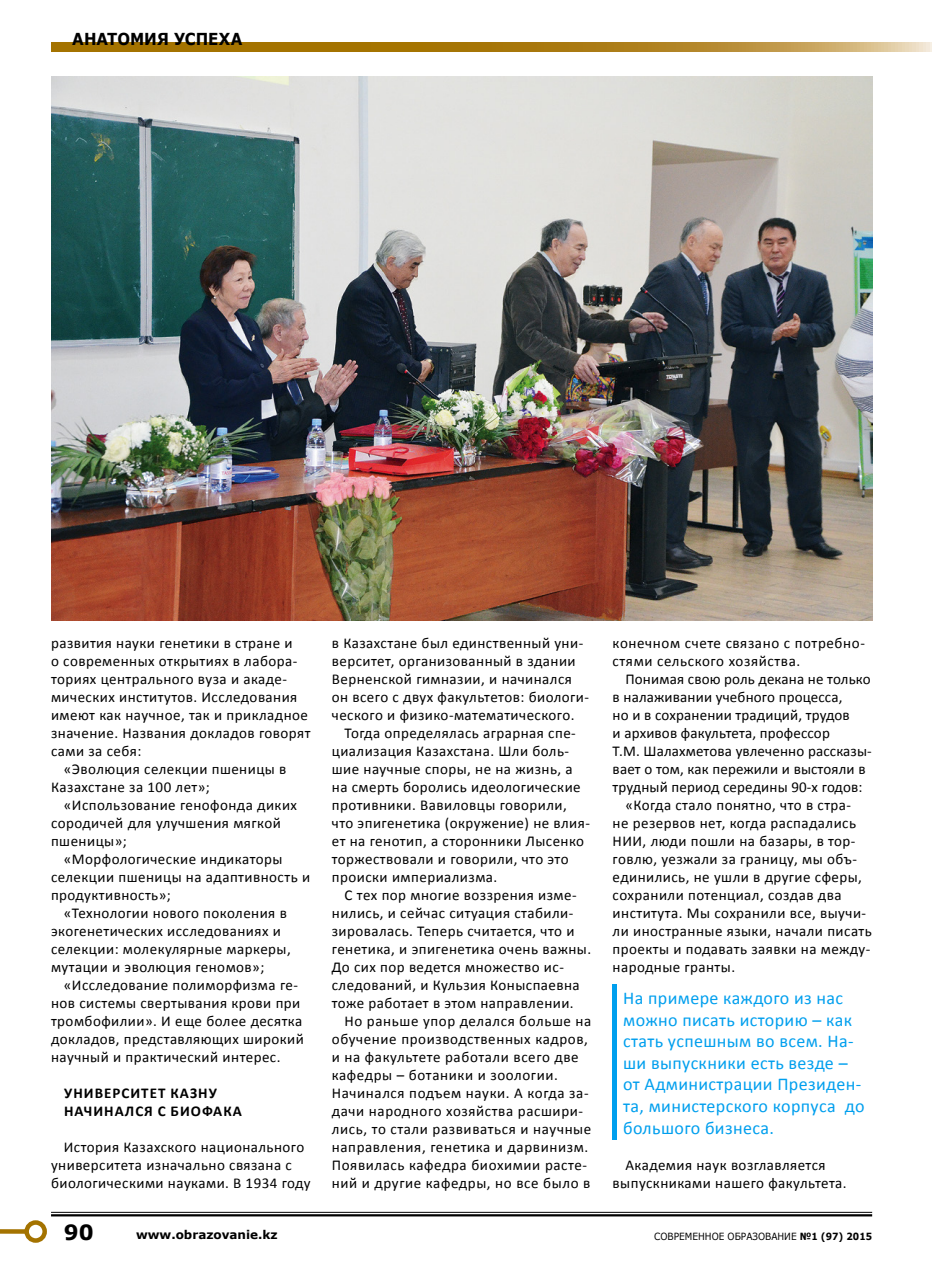
<style>
.page{position:relative;width:936px;height:1263px;background:#fff}
.page>*{position:absolute;margin:0;border:0;box-sizing:border-box;transform-origin:0 0}
.t1{font:700 21px "Verdana";color:#000}
.t2{font:18px/21.6px "Calibri";letter-spacing:.02em;color:#009fee}
.t3{font:700 16.5px "Verdana";color:#000;scale:.91 1}
.t4{font:15px/18px "Calibri";letter-spacing:.03em;color:#000}
.t5{font:15px "Calibri";letter-spacing:.01em;color:#000}
.t6{font:700 15px/18px "Calibri";letter-spacing:.07em;color:#000}
.t7{font:700 12px "Verdana";color:#000}
.t8{font:9.9px "Verdana";color:#000;scale:.91 1}
.s1{font-weight:700}
</style>
<div class="page">
<div style="left:612px;top:984px;width:5px;height:155px;background:#009fee"></div>
<img style="left:51px;top:77px;width:821px;height:543px">
<hr style="left:51px;top:1212px;width:821px;height:1px;background:#000">
<hr style="left:51px;top:1214px;width:821px;height:2px;background:#000">
<div style="left:0;top:1229px;width:27px;height:5px;background:#a47300"></div>
<div style="left:24px;top:1220px;width:23px;height:23px;border:4px solid #a47300;border-radius:50%"></div>
<svg style="left:51px;top:43px;width:880px;height:8px;background:#b08422"></svg>
<p class="t3" style="left:72px;top:27px;width:188px">АНАТОМИЯ УСПЕХА</p>
<p class="t4" style="left:51px;top:634px;width:243px">развития науки генетики в стране и</p>
<p class="t4" style="left:51px;top:652px;width:248px">о современных открытиях в лабора-</p>
<p class="t4" style="left:51px;top:670px;width:237px">ториях центрального вуза и акаде-</p>
<p class="t4" style="left:51px;top:688px;width:248px">мических институтов. Исследования</p>
<p class="t4" style="left:51px;top:706px;width:258px">имеют как научное, так и прикладное</p>
<p class="t4" style="left:51px;top:724px;width:261px">значение. Названия докладов говорят</p>
<p class="t4" style="left:51px;top:742px;width:92px">сами за себя:</p>
<p class="t4" style="left:64px;top:760px;width:224px">«Эволюция селекции пшеницы в</p>
<p class="t4" style="left:51px;top:778px;width:160px">Казахстане за 100 лет»;</p>
<p class="t4" style="left:64px;top:796px;width:235px">«Использование генофонда диких</p>
<p class="t4" style="left:51px;top:814px;width:231px">сородичей для улучшения мягкой</p>
<p class="t4" style="left:51px;top:832px;width:77px">пшеницы»;</p>
<p class="t4" style="left:64px;top:850px;width:220px">«Морфологические индикаторы</p>
<p class="t4" style="left:51px;top:868px;width:260px">селекции пшеницы на адаптивность и</p>
<p class="t4" style="left:51px;top:886px;width:121px">продуктивность»;</p>
<p class="t4" style="left:64px;top:904px;width:224px">«Технологии нового поколения в</p>
<p class="t4" style="left:51px;top:922px;width:231px">экогенетических исследованиях и</p>
<p class="t4" style="left:51px;top:940px;width:241px">селекции: молекулярные маркеры,</p>
<p class="t4" style="left:51px;top:958px;width:215px">мутации и эволюция геномов»;</p>
<p class="t4" style="left:64px;top:976px;width:236px">«Исследование полиморфизма ге-</p>
<p class="t4" style="left:51px;top:994px;width:251px">нов системы свертывания крови при</p>
<p class="t4" style="left:51px;top:1012px;width:253px">тромбофилии». И еще более десятка</p>
<p class="t4" style="left:51px;top:1030px;width:254px">докладов, представляющих широкий</p>
<p class="t4" style="left:51px;top:1048px;width:231px">научный и практический интерес.</p>
<p class="t6" style="left:64px;top:1084px;width:179px">УНИВЕРСИТЕТ КАЗНУ<br>НАЧИНАЛСЯ С БИОФАКА</p>
<p class="t4" style="left:51px;top:1138px;width:261px;text-indent:13px">История Казахского национального университета изначально связана с биологическими науками. В 1934 году</p>
<p class="t4" style="left:332px;top:634px;width:253px">в Казахстане был единственный уни-</p>
<p class="t4" style="left:332px;top:652px;width:245px">верситет, организованный в здании</p>
<p class="t4" style="left:332px;top:670px;width:241px">Верненской гимназии, и начинался</p>
<p class="t4" style="left:332px;top:688px;width:259px">он всего с двух факультетов: биологи-</p>
<p class="t4" style="left:332px;top:706px;width:244px">ческого и физико-математического.</p>
<p class="t4" style="left:344px;top:724px;width:233px">Тогда определялась аграрная спе-</p>
<p class="t4" style="left:332px;top:742px;width:239px">циализация Казахстана. Шли боль-</p>
<p class="t4" style="left:332px;top:760px;width:242px">шие научные споры, не на жизнь, а</p>
<p class="t4" style="left:332px;top:778px;width:250px">на смерть боролись идеологические</p>
<p class="t4" style="left:332px;top:796px;width:236px">противники. Вавиловцы говорили,</p>
<p class="t4" style="left:332px;top:814px;width:259px">что эпигенетика (окружение) не влия-</p>
<p class="t4" style="left:332px;top:832px;width:254px">ет на генотип, а сторонники Лысенко</p>
<p class="t4" style="left:332px;top:850px;width:238px">торжествовали и говорили, что это</p>
<p class="t4" style="left:332px;top:868px;width:167px">происки империализма.</p>
<p class="t4" style="left:344px;top:886px;width:233px">С тех пор многие воззрения изме-</p>
<p class="t4" style="left:332px;top:904px;width:243px">нились, и сейчас ситуация стабили-</p>
<p class="t4" style="left:332px;top:922px;width:244px">зировалась. Теперь считается, что и</p>
<p class="t4" style="left:332px;top:940px;width:261px">генетика, и эпигенетика очень важны.</p>
<p class="t4" style="left:332px;top:958px;width:233px">До сих пор ведется множество ис-</p>
<p class="t4" style="left:332px;top:976px;width:249px">следований, и Кульзия Коныспаевна</p>
<p class="t4" style="left:332px;top:994px;width:243px">тоже работает в этом направлении.</p>
<p class="t4" style="left:344px;top:1012px;width:248px">Но раньше упор делался больше на</p>
<p class="t4" style="left:332px;top:1030px;width:257px">обучение производственных кадров,</p>
<p class="t4" style="left:332px;top:1048px;width:248px">и на факультете работали всего две</p>
<p class="t4" style="left:332px;top:1066px;width:227px">кафедры – ботаники и зоологии.</p>
<p class="t4" style="left:332px;top:1084px;width:258px">Начинался подъем науки. А когда за-</p>
<p class="t4" style="left:332px;top:1102px;width:253px">дачи народного хозяйства расшири-</p>
<p class="t4" style="left:332px;top:1120px;width:261px">лись, то стали развиваться и научные</p>
<p class="t4" style="left:332px;top:1138px;width:258px">направления, генетика и дарвинизм.</p>
<p class="t4" style="left:332px;top:1156px;width:257px">Появилась кафедра биохимии расте-</p>
<p class="t4" style="left:332px;top:1174px;width:260px">ний и другие кафедры, но все было в</p>
<p class="t4" style="left:612px;top:634px;width:254px">конечном счете связано с потребно&shy;стями сельского хозяйства.</p>
<p class="t5" style="left:625px;top:670px;width:247px">Понимая свою роль декана не только</p>
<p class="t5" style="left:612px;top:688px;width:231px">в налаживании учебного процесса,</p>
<p class="t5" style="left:612px;top:706px;width:239px">но и в сохранении традиций, трудов</p>
<p class="t5" style="left:612px;top:724px;width:219px">и архивов факультета, профессор</p>
<p class="t5" style="left:612px;top:742px;width:260px">Т.М. Ша лахметова увлеченно рассказы-</p>
<p class="t5" style="left:612px;top:760px;width:254px">вает о том, как пережили и выстояли в</p>
<p class="t5" style="left:612px;top:778px;width:251px">трудный период середины 90-х годов:</p>
<p class="t4" style="left:625px;top:796px;width:227px">«Когда стало понятно, что в стра-</p>
<p class="t4" style="left:612px;top:814px;width:245px">не резервов нет, когда распадались</p>
<p class="t4" style="left:612px;top:832px;width:244px">НИИ, люди пошли на базары, в тор-</p>
<p class="t4" style="left:612px;top:850px;width:246px">говлю, уезжали за границу, мы объ-</p>
<p class="t4" style="left:612px;top:868px;width:251px">единились, не ушли в другие сферы,</p>
<p class="t4" style="left:612px;top:886px;width:230px">сохранили потенциал, создав два</p>
<p class="t4" style="left:612px;top:904px;width:255px">института. Мы сохранили все, выучи-</p>
<p class="t4" style="left:612px;top:922px;width:261px">ли иностранные языки, начали писать</p>
<p class="t4" style="left:612px;top:940px;width:259px">проекты и подавать заявки на между-</p>
<p class="t4" style="left:612px;top:958px;width:124px">народные гранты.</p>
<p class="t2" style="left:623px;top:987px;width:243px">На примере каждого из нас можно писать историю – как стать успешным во всем. На&shy;ши выпускники есть везде – от Администрации Президен&shy;та, министерского корпуса до большого бизнеса.</p>
<p class="t4" style="left:612px;top:1156px;width:235px;text-align:center">Академия наук возглавляется выпускниками нашего факультета.</p>
<h1 class="t1" style="left:64px;top:1217px;width:31px">90</h1>
<p class="t7" style="left:136px;top:1226px;width:143px">www.obrazovanie.kz</p>
<p class="t8" style="left:654px;top:1229px;width:241px">СОВРЕМЕННОЕ ОБРАЗОВАНИЕ <span class="s1">№1 (97) 2015</span></p>
</div>
